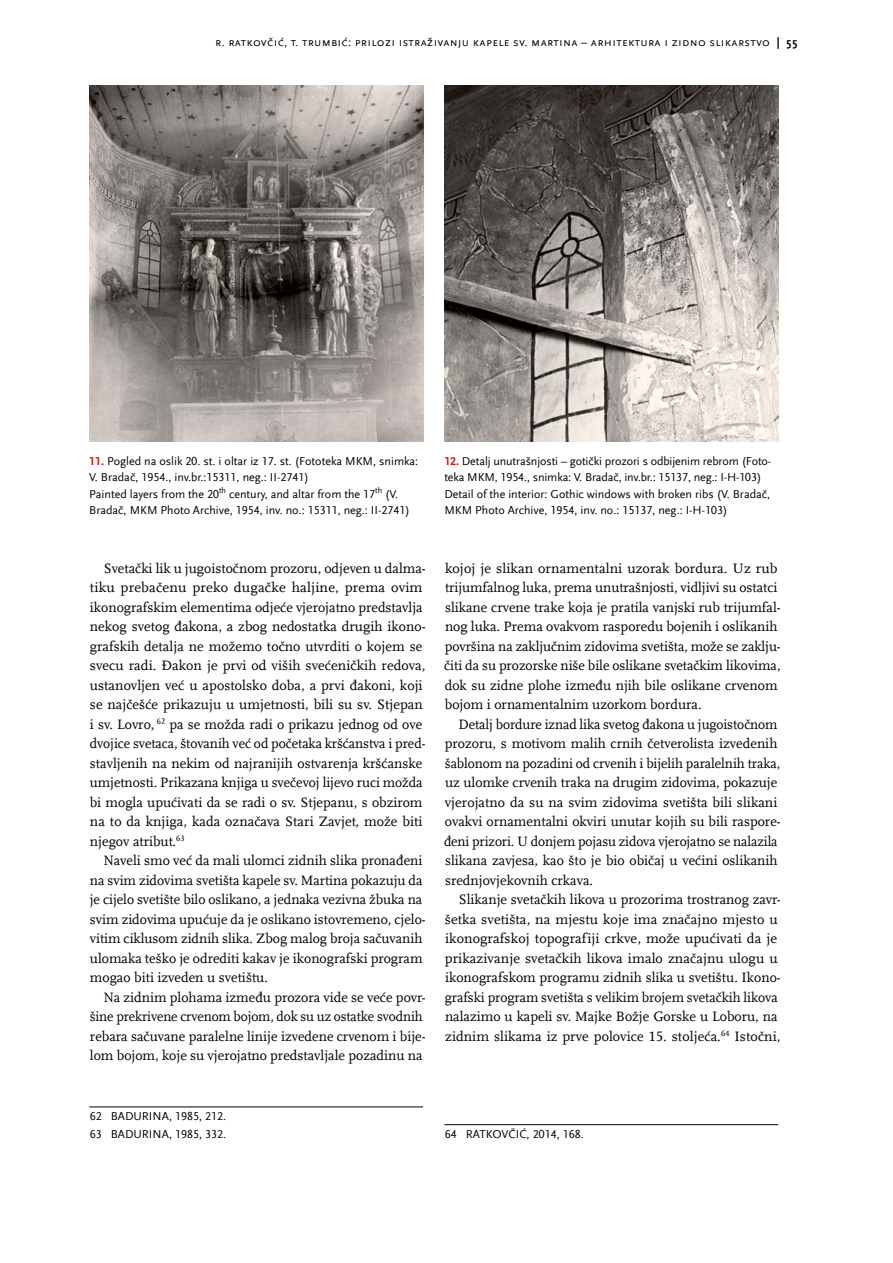
<style>
.page{position:relative;width:893px;height:1263px;background:#fff}
.page>*{position:absolute;margin:0;border:0;box-sizing:border-box;transform-origin:0 0}
.t1{font:14.25px/19.5px "Scala Offc Pro";color:#000}
.t2{font:12px/16.5px "Scala Sans Offc Pro";color:#000}
.t3{font:12px "Scala Sans Sc Offc Pro";letter-spacing:.025em;color:#000}
.s1{font-family:"Scala Sans Offc Pro";font-weight:700}
.s2{font-weight:700}
.s3{font-weight:700;color:#cd1719}
</style>
<div class="page">
<hr style="left:89px;top:1107px;width:334px;height:1px;background:#000">
<hr style="left:444px;top:1124px;width:334px;height:1px;background:#000">
<img style="left:89px;top:85px;width:334px;height:356px">
<img style="left:444px;top:85px;width:334px;height:356px">
<p class="t3" style="left:215px;top:35px;width:584px">r. ratkovčić, t. trumbić: prilozi istraživanju kapele sv. martina – arhitektura i zidno slikarstvo <span class="s1">|</span> <span class="s2">55</span></p>
<p class="t2" style="left:89px;top:452px;width:331px"><span class="s3">11.</span> Pogled na oslik 20. st. i oltar iz 17. st. (Fototeka MKM, snimka:<br>V. Bradač, 1954., inv.br.:15311, neg.: II-2741)<br>Painted layers from the 20<sup>th</sup> century, and altar from the 17<sup>th</sup> (V.<br>Bradač, MKM Photo Archive, 1954, inv. no.: 15311, neg.: II-2741)</p>
<p class="t2" style="left:444px;top:452px;width:328px"><span class="s3">12.</span> Detalj unutrašnjosti – gotički prozori s odbijenim rebrom (Foto&shy;teka MKM, 1954., snimka: V. Bradač, inv.br.: 15137, neg.: I-H-103)<br>Detail of the interior: Gothic windows with broken ribs (V. Bradač, MKM Photo Archive, 1954, inv. no.: 15137, neg.: I-H-103)</p>
<p class="t1" style="left:90px;top:558px;width:337px;text-indent:14px">Svetački lik u jugoistočnom prozoru, odjeven u dalma&shy;tiku prebačenu preko dugačke haljine, prema ovim ikonografskim elementima odjeće vjerojatno predstavlja nekog svetog đakona, a zbog nedostatka drugih ikono&shy;grafskih detalja ne možemo točno utvrditi o kojem se svecu radi. Đakon je prvi od viših svećeničkih redova, ustanovljen već u apostolsko doba, a prvi đakoni, koji se najčešće prikazuju u umjetnosti, bili su sv. Stjepan i sv. Lovro, <sup>62</sup> pa se možda radi o prikazu jednog od ove dvojice svetaca, štovanih već od početaka kršćanstva i pred&shy;stavljenih na nekim od najranijih ostvarenja kršćanske umjetnosti. Prikazana knjiga u svečevoj lijevo ruci možda bi mogla upućivati da se radi o sv. Stjepanu, s obzirom na to da knjiga, kada označava Stari Zavjet, može biti njegov atribut.<sup>63</sup></p>
<p class="t1" style="left:90px;top:851px;width:337px;text-indent:14px">Naveli smo već da mali ulomci zidnih slika pronađeni na svim zidovima svetišta kapele sv. Martina pokazuju da je cijelo svetište bilo oslikano, a jednaka vezivna žbuka na svim zidovima upućuje da je oslikano istovremeno, cjelo&shy;vitim ciklusom zidnih slika. Zbog malog broja sačuvanih ulomaka teško je odrediti kakav je ikonografski program mogao biti izveden u svetištu.</p>
<p class="t1" style="left:90px;top:987px;width:337px;text-indent:14px">Na zidnim plohama između prozora vide se veće povr&shy;šine prekrivene crvenom bojom, dok su uz ostatke svodnih rebara sačuvane paralelne linije izvedene crvenom i bije&shy;lom bojom, koje su vjerojatno predstavljale pozadinu na</p>
<p class="t1" style="left:444px;top:558px;width:338px">kojoj je slikan ornamentalni uzorak bordura. Uz rub trijumfalnog luka, prema unutrašnjosti, vidljivi su ostatci slikane crvene trake koja je pratila vanjski rub trijumfal&shy;nog luka. Prema ovakvom rasporedu bojenih i oslikanih površina na zaključnim zidovima svetišta, može se zaklju&shy;čiti da su prozorske niše bile oslikane svetačkim likovima, dok su zidne plohe između njih bile oslikane crvenom bojom i ornamentalnim uzorkom bordura.</p>
<p class="t1" style="left:444px;top:714px;width:338px;text-indent:15px">Detalj bordure iznad lika svetog đakona u jugoistočnom prozoru, s motivom malih crnih četverolista izvedenih šablonom na pozadini od crvenih i bijelih paralelnih traka, uz ulomke crvenih traka na drugim zidovima, pokazuje vjerojatno da su na svim zidovima svetišta bili slikani ovakvi ornamentalni okviri unutar kojih su bili raspore&shy;đeni prizori. U donjem pojasu zidova vjerojatno se nalazila slikana zavjesa, kao što je bio običaj u većini oslikanih srednjovjekovnih crkava.</p>
<p class="t1" style="left:445px;top:890px;width:337px;text-indent:14px">Slikanje svetačkih likova u prozorima trostranog zavr&shy;šetka svetišta, na mjestu koje ima značajno mjesto u ikonografskoj topografiji crkve, može upućivati da je prikazivanje svetačkih likova imalo značajnu ulogu u ikonografskom programu zidnih slika u svetištu. Ikono&shy;grafski program svetišta s velikim brojem svetačkih likova nalazimo u kapeli sv. Majke Božje Gorske u Loboru, na zidnim slikama iz prve polovice 15. stoljeća.<sup>64</sup> Istočni,</p>
<p class="t2" style="left:90px;top:1108px;width:138px;line-height:17.7px">62 BADURINA, 1985, 212.<br>63 BADURINA, 1985, 332.</p>
<p class="t2" style="left:445px;top:1126px;width:140px">64 RATKOVČIĆ, 2014, 168.</p>
</div>
